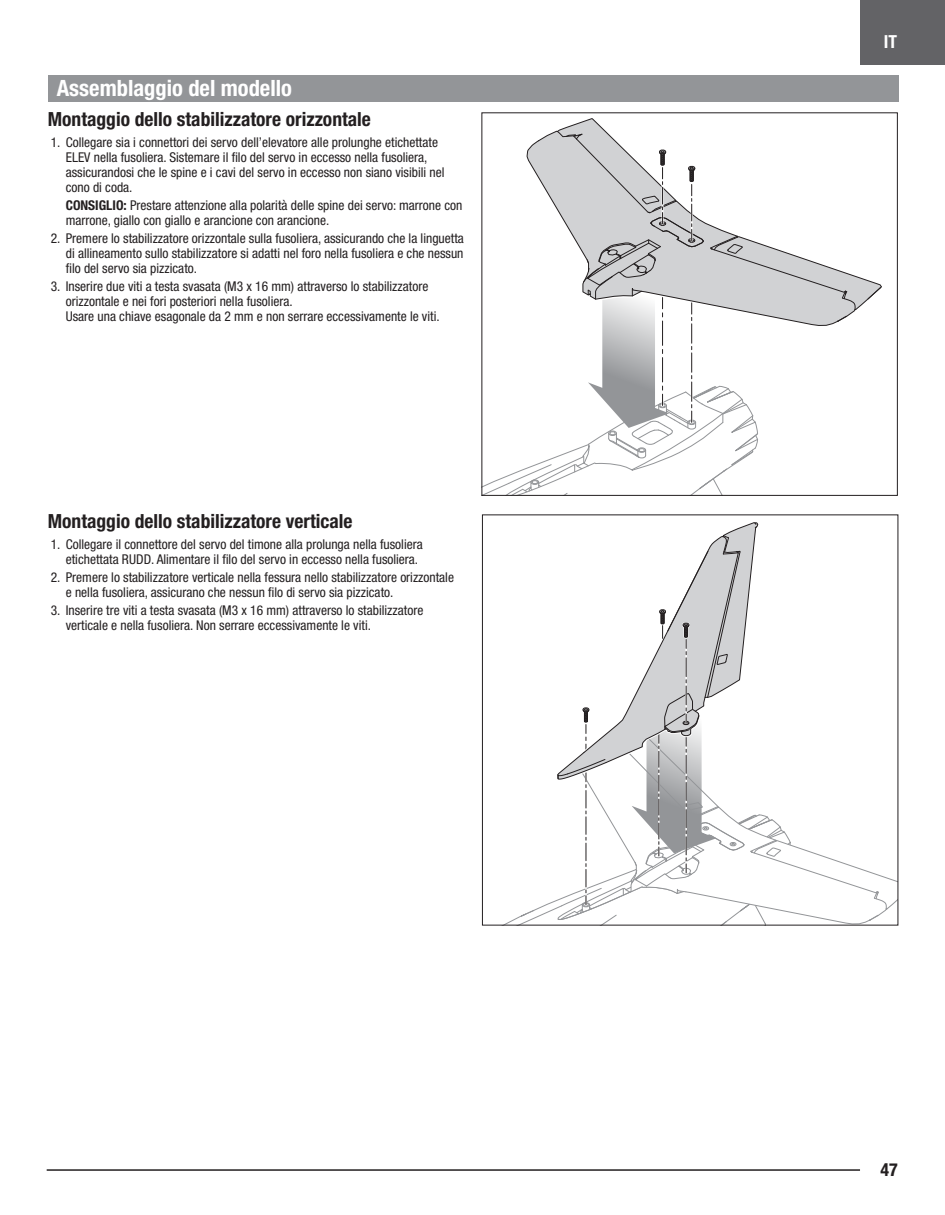
<style>
.page{position:relative;width:945px;height:1215px;background:#fff}
.page>*{position:absolute;margin:0;border:0;box-sizing:border-box;transform-origin:0 0}
.EFL_Main_Header{font:700 condensed 22.5px "Helvetica Neue LT Std";color:#fff}
.o__Sub-header{font:700 condensed 19.5px "Helvetica Neue LT Std";color:#231f20}
.t1{font:700 condensed 18px "Helvetica Neue LT Std";color:#fff}
.t2{font:700 condensed 18px "Helvetica Neue LT Std";color:#231f20}
.o__Numbered_Steps{font:condensed 13.5px/15px "Helvetica Neue LT Std";color:#231f20}
.s1{font-weight:700}
</style>
<div class="page">
<div style="left:860px;top:0;width:85px;height:64px;background:#636366"></div>
<hr style="left:47px;top:1169px;width:813px;height:2px;background:#231f20">
<svg style="left:559px;top:118px;width:46px;height:12px"></svg>
<svg style="left:484px;top:130px;width:398px;height:364px"></svg>
<svg style="left:505px;top:522px;width:394px;height:404px"></svg>
<div style="left:48px;top:75px;width:850px;height:27px;background:#939598"></div>
<p class="EFL_Main_Header" style="left:57px;top:74px;width:237px">Assemblaggio del modello</p>
<p class="o__Sub-header" style="left:48px;top:108px;width:325px">Montaggio dello stabilizzatore orizzontale</p>
<p class="o__Numbered_Steps" style="left:66px;top:135px;width:380px;text-indent:-15px">1. Collegare sia i connettori dei servo dell’elevatore alle prolunghe etichettate ELEV nella fusoliera. Sistemare il filo del servo in eccesso nella fusoliera, assicurandosi che le spine e i cavi del servo in eccesso non siano visibili nel cono di coda.</p>
<p class="o__Numbered_Steps" style="left:66px;top:198px;width:398px"><span class="s1">CONSIGLIO:</span> Prestare attenzione alla polarità delle spine dei servo: marrone con marrone, giallo con giallo e arancione con arancione.</p>
<p class="o__Numbered_Steps" style="left:66px;top:231px;width:400px;text-align:justify;text-indent:-15px">2. Premere lo stabilizzatore orizzontale sulla fusoliera, assicurando che la linguetta di allineamento sullo stabilizzatore si adatti nel foro nella fusoliera e che nessun filo del servo sia pizzicato.</p>
<p class="o__Numbered_Steps" style="left:66px;top:279px;width:375px;text-indent:-15px">3. Inserire due viti a testa svasata (M3 x 16 mm) attraverso lo stabilizzatore orizzontale e nei fori posteriori nella fusoliera.<br>Usare una chiave esagonale da 2 mm e non serrare eccessivamente le viti.</p>
<p class="o__Sub-header" style="left:48px;top:510px;width:306px">Montaggio dello stabilizzatore verticale</p>
<p class="o__Numbered_Steps" style="left:66px;top:537px;width:359px;text-indent:-15px">1. Collegare il connettore del servo del timone alla prolunga nella fusoliera etichettata RUDD. Alimentare il filo del servo in eccesso nella fusoliera.</p>
<p class="o__Numbered_Steps" style="left:66px;top:570px;width:390px;text-indent:-15px">2. Premere lo stabilizzatore verticale nella fessura nello stabilizzatore orizzontale e nella fusoliera, assicurano che nessun filo di servo sia pizzicato.</p>
<p class="o__Numbered_Steps" style="left:66px;top:603px;width:359px;text-indent:-15px">3. Inserire tre viti a testa svasata (M3 x 16 mm) attraverso lo stabilizzatore verticale e nella fusoliera. Non serrare eccessivamente le viti.</p>
<h3 class="t1" style="left:884px;top:31px;width:15px">IT</h3>
<h3 class="t2" style="left:880px;top:1159px;width:19px">47</h3>
</div>
